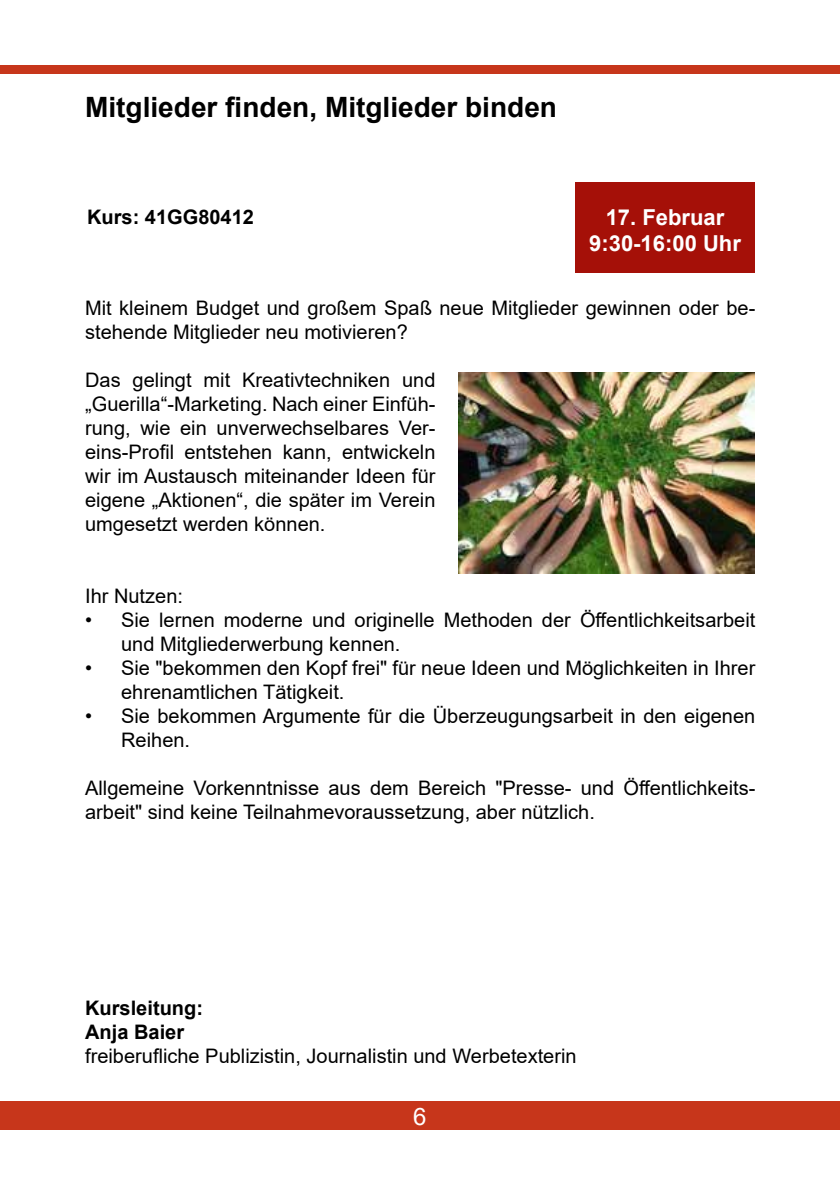
<style>
.page{position:relative;width:840px;height:1191px;background:#fff}
.page>*{position:absolute;margin:0;border:0;box-sizing:border-box;transform-origin:0 0}
.t1{font:700 28px "Arial";color:#000}
.t2{font:24px "Arial";color:#fff}
.t3{font:700 22px/26.4px "Arial";color:#fff;text-align:center}
.t4{font:20px/24px "Arial";color:#000}
.t5{font:700 20px/24px "Arial";color:#000}
</style>
<div class="page">
<div style="left:0;top:1101px;width:839px;height:28px;background:#c7361b"></div>
<div style="left:0;top:66px;width:839px;height:8px;background:#c7361b"></div>
<div style="left:575px;top:182px;width:179px;height:90px;background:#a51008"></div>
<img style="left:458px;top:372px;width:296px;height:201px">
<h1 class="t1" style="left:85px;top:87px;width:473px">Mitglieder finden, Mitglieder binden</h1>
<p class="t5" style="left:87px;top:205px;width:168px">Kurs: 41GG80412</p>
<p class="t3" style="left:589px;top:204px;width:153px">17. Februar<br>9:30-16:00 Uhr</p>
<p class="t4" style="left:85px;top:295px;width:671px">Mit kleinem Budget und großem Spaß neue Mitglieder gewinnen oder be&shy;stehende Mitglieder neu motivieren?</p>
<p class="t4" style="left:85px;top:367px;width:351px;text-align:justify">Das gelingt mit Kreativtechniken und „Guerilla“-Marketing. Nach einer Einfüh&shy;rung, wie ein unverwechselbares Ver&shy;eins-Profil entstehen kann, entwickeln wir im Austausch miteinander Ideen für eigene „Aktionen“, die später im Verein umgesetzt werden können.</p>
<p class="t4" style="left:85px;top:583px;width:99px">Ihr Nutzen:</p>
<p class="t4" style="left:121px;top:607px;width:635px;text-indent:-36px">• Sie lernen moderne und originelle Methoden der Öffentlichkeitsarbeit und Mitgliederwerbung kennen.</p>
<p class="t4" style="left:121px;top:655px;width:635px;text-indent:-36px">• Sie "bekommen den Kopf frei" für neue Ideen und Möglichkeiten in Ihrer ehrenamtlichen Tätigkeit.</p>
<p class="t4" style="left:121px;top:703px;width:635px;text-indent:-36px">• Sie bekommen Argumente für die Überzeugungsarbeit in den eigenen<br>Reihen.</p>
<p class="t4" style="left:85px;top:775px;width:671px">Allgemeine Vorkenntnisse aus dem Bereich "Presse- und Öffentlichkeits&shy;arbeit" sind keine Teilnahmevoraussetzung, aber nützlich.</p>
<p class="t5" style="left:85px;top:995px;width:119px">Kursleitung:<br>Anja Baier</p>
<p class="t4" style="left:85px;top:1043px;width:492px">freiberufliche Publizistin, Journalistin und Werbetexterin</p>
<p class="t2" style="left:413px;top:1099px;width:15px">6</p>
</div>
